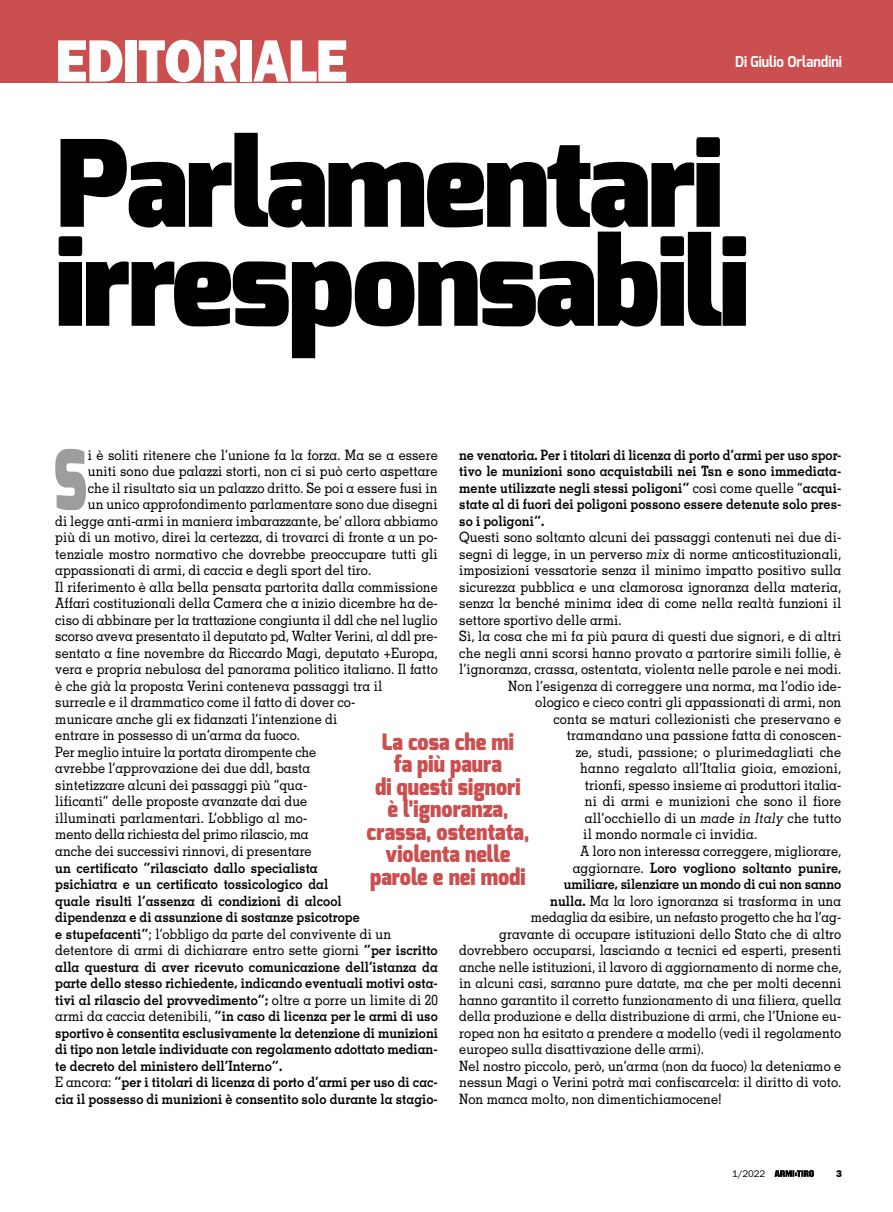
<style>
.page{position:relative;width:893px;height:1212px;background:#fff}
.page>*{position:absolute;margin:0;border:0;box-sizing:border-box;transform-origin:0 0}
.t1{font:900 120px/99px "Exo";letter-spacing:-.03em;color:#000}
.t2{font:900 81.9px "Exo";color:#9d9d9c;scale:.7 1}
.t3{font:60px "ITC Franklin Gothic Std Hvy";letter-spacing:-.02em;color:#fff;scale:.9 1}
.t4{font:900 22.5px/22.5px "Exo";color:#ca4f4e;text-align:center;scale:.9 1}
.t5{font:700 15px "Exo";color:#fff;scale:.9 1}
.t6{font:500 14.25px "Memphis";color:#000;scale:.9 1}
.t7{font:700 14.25px/16.5px "Memphis";color:#000;scale:.9 1}
.t8{font:500 14.25px "Memphis";letter-spacing:-.02em;color:#000;scale:.9 1}
.t9{font:9.75px "ITC Franklin Gothic Std";color:#000}
.t10{font:9.75px "ITC Franklin Gothic Std Hvy";color:#000}
.s1{font-weight:500}
.s2{font-style:italic}
.s3{font-weight:700}
</style>
<div class="page">
<div style="left:0;top:0;width:893px;height:83px;background:#ca4f4e"></div>
<svg style="left:774px;top:1170px;width:40px;height:7px"></svg>
<h3 class="t3" style="left:55px;top:26px;width:327px">EDITORIALE</h3>
<p class="t5" style="left:735px;top:52px;width:120px">Di Giulio Orlandini</p>
<h1 class="t1" style="left:55px;top:136px;width:696px">Parlamentari irresponsabili</h1>
<h2 class="t2" style="left:53px;top:427px;width:50px">S</h2>
<p class="t6" style="left:88px;top:446px;width:390px">i è soliti ritenere che l’unione fa la forza. Ma se a essere</p>
<p class="t7" style="left:459px;top:446px;width:426px;text-align:justify">ne venatoria. Per i titolari di licenza di porto d’armi per uso spor&shy;tivo le munizioni sono acquistabili nei Tsn e sono immediata&shy;mente utilizzate negli stessi poligoni” <span class="s1">così come quelle “</span>acqui&shy;state al di fuori dei poligoni possono essere detenute solo pres&shy;so i poligoni”.</p>
<p class="t6" style="left:459px;top:529px;width:426px">Questi sono soltanto alcuni dei passaggi contenuti nei due di-</p>
<p class="t6" style="left:459px;top:545px;width:426px">segni di legge, in un perverso <span class="s2">mix</span> di norme anticostituzionali,</p>
<p class="t6" style="left:459px;top:562px;width:426px">imposizioni vessatorie senza il minimo impatto positivo sulla</p>
<p class="t6" style="left:459px;top:578px;width:426px">sicurezza pubblica e una clamorosa ignoranza della materia,</p>
<p class="t6" style="left:459px;top:595px;width:426px">senza la benché minima idea di come nella realtà funzioni il</p>
<p class="t6" style="left:459px;top:611px;width:182px">settore sportivo delle armi.</p>
<p class="t6" style="left:459px;top:628px;width:426px">Sì, la cosa che mi fa più paura di questi due signori, e di altri</p>
<p class="t6" style="left:459px;top:644px;width:426px">che negli anni scorsi hanno provato a partorire simili follie, è</p>
<p class="t6" style="left:459px;top:661px;width:426px">l’ignoranza, crassa, ostentata, violenta nelle parole e nei modi.</p>
<p class="t6" style="left:508px;top:677px;width:371px">Non l’esigenza di correggere una norma, ma l’odio ide-</p>
<p class="t6" style="left:535px;top:694px;width:342px">ologico e cieco contri gli appassionati di armi, non</p>
<p class="t6" style="left:553px;top:710px;width:322px">conta se maturi collezionisti che preservano e</p>
<p class="t6" style="left:567px;top:727px;width:306px">tramandano una passione fatta di conoscen-</p>
<p class="t6" style="left:576px;top:743px;width:297px">ze, studi, passione; o plurimedagliati che</p>
<p class="t6" style="left:580px;top:760px;width:292px">hanno regalato all’Italia gioia, emozioni,</p>
<p class="t6" style="left:585px;top:776px;width:286px">trionfi, spesso insieme ai produttori italia-</p>
<p class="t6" style="left:585px;top:793px;width:287px">ni di armi e munizioni che sono il fiore</p>
<p class="t6" style="left:585px;top:809px;width:287px">all’occhiello di un <span class="s2">made in Italy</span> che tutto</p>
<p class="t6" style="left:583px;top:826px;width:195px">il mondo normale ci invidia.</p>
<p class="t6" style="left:580px;top:842px;width:292px">A loro non interessa correggere, migliorare,</p>
<p class="t7" style="left:573px;top:859px;width:300px"><span class="s1">aggiornare.</span> Loro vogliono soltanto punire,</p>
<p class="t7" style="left:564px;top:875px;width:310px">umiliare, silenziare un mondo di cui non sanno</p>
<p class="t6" style="left:550px;top:892px;width:325px"><span class="s3">nulla.</span> Ma la loro ignoranza si trasforma in una</p>
<p class="t6" style="left:531px;top:908px;width:347px">medaglia da esibire, un nefasto progetto che ha l’ag-</p>
<p class="t6" style="left:499px;top:925px;width:382px">gravante di occupare istituzioni dello Stato che di altro</p>
<p class="t6" style="left:459px;top:941px;width:426px">dovrebbero occuparsi, lasciando a tecnici ed esperti, presenti</p>
<p class="t6" style="left:459px;top:958px;width:426px">anche nelle istituzioni, il lavoro di aggiornamento di norme che,</p>
<p class="t6" style="left:459px;top:974px;width:426px">in alcuni casi, saranno pure datate, ma che per molti decenni</p>
<p class="t6" style="left:459px;top:991px;width:426px">hanno garantito il corretto funzionamento di una filiera, quella</p>
<p class="t6" style="left:459px;top:1007px;width:426px">della produzione e della distribuzione di armi, che l’Unione eu-</p>
<p class="t6" style="left:459px;top:1024px;width:426px">ropea non ha esitato a prendere a modello (vedi il regolamento</p>
<p class="t6" style="left:459px;top:1040px;width:273px">europeo sulla disattivazione delle armi).</p>
<p class="t6" style="left:459px;top:1057px;width:426px">Nel nostro piccolo, però, un’arma (non da fuoco) la deteniamo e</p>
<p class="t6" style="left:459px;top:1073px;width:426px">nessun Magi o Verini potrà mai confiscarcela: il diritto di voto.</p>
<p class="t6" style="left:459px;top:1090px;width:293px">Non manca molto, non dimentichiamocene!</p>
<p class="t6" style="left:88px;top:463px;width:390px">uniti sono due palazzi storti, non ci si può certo aspettare</p>
<p class="t6" style="left:88px;top:479px;width:390px">che il risultato sia un palazzo dritto. Se poi a essere fusi in</p>
<p class="t6" style="left:88px;top:496px;width:390px">un unico approfondimento parlamentare sono due disegni</p>
<p class="t6" style="left:55px;top:512px;width:427px">di legge anti-armi in maniera imbarazzante, be’ allora abbiamo</p>
<p class="t6" style="left:55px;top:529px;width:427px">più di un motivo, direi la certezza, di trovarci di fronte a un po-</p>
<p class="t6" style="left:55px;top:545px;width:426px">tenziale mostro normativo che dovrebbe preoccupare tutti gli</p>
<p class="t6" style="left:55px;top:562px;width:353px">appassionati di armi, di caccia e degli sport del tiro.</p>
<p class="t6" style="left:55px;top:578px;width:427px">Il riferimento è alla bella pensata partorita dalla commissione</p>
<p class="t6" style="left:55px;top:595px;width:427px">Affari costituzionali della Camera che a inizio dicembre ha de-</p>
<p class="t6" style="left:55px;top:611px;width:426px">ciso di abbinare per la trattazione congiunta il ddl che nel luglio</p>
<p class="t6" style="left:55px;top:628px;width:427px">scorso aveva presentato il deputato pd, Walter Verini, al ddl pre-</p>
<p class="t6" style="left:55px;top:644px;width:427px">sentato a fine novembre da Riccardo Magi, deputato +Europa,</p>
<p class="t6" style="left:55px;top:661px;width:426px">vera e propria nebulosa del panorama politico italiano. Il fatto</p>
<p class="t6" style="left:55px;top:677px;width:365px">è che già la proposta Verini conteneva passaggi tra il</p>
<p class="t6" style="left:55px;top:694px;width:335px">surreale e il drammatico come il fatto di dover co-</p>
<p class="t6" style="left:55px;top:710px;width:315px">municare anche gli ex fidanzati l’intenzione di</p>
<p class="t6" style="left:55px;top:727px;width:273px">entrare in possesso di un’arma da fuoco.</p>
<p class="t6" style="left:55px;top:743px;width:292px">Per meglio intuire la portata dirompente che</p>
<p class="t6" style="left:55px;top:760px;width:285px">avrebbe l’approvazione dei due ddl, basta</p>
<p class="t6" style="left:55px;top:776px;width:282px">sintetizzare alcuni dei passaggi più “qua-</p>
<p class="t6" style="left:55px;top:793px;width:282px">lificanti” delle proposte avanzate dai due</p>
<p class="t6" style="left:55px;top:809px;width:282px">illuminati parlamentari. L’obbligo al mo-</p>
<p class="t8" style="left:55px;top:826px;width:283px">mento della richiesta del primo rilascio, ma</p>
<p class="t6" style="left:55px;top:842px;width:286px">anche dei successivi rinnovi, di presentare</p>
<p class="t7" style="left:55px;top:859px;width:427px">un certificato “rilasciato dallo specialista<br>psichiatra e un certificato tossicologico dal<br>quale risulti l’assenza di condizioni di alcool<br>dipendenza e di assunzione di sostanze psicotrope<br>e stupefacenti”<span class="s1">; l’obbligo da parte del convivente di un detentore di armi di dichiarare entro sette giorni</span> “per iscritto alla questura di aver ricevuto comunicazione dell’istanza da parte dello stesso richiedente, indicando eventuali motivi osta&shy;tivi al rilascio del provvedimento”; <span class="s1">oltre a porre un limite di 20 armi da caccia detenibili,</span> “in caso di licenza per le armi di uso sportivo è consentita esclusivamente la detenzione di munizioni di tipo non letale individuate con regolamento adottato median&shy;te decreto del ministero dell’Interno”.<br><span class="s1">E ancora:</span> “per i titolari di licenza di porto d’armi per uso di cac&shy;cia il possesso di munizioni è consentito solo durante la stagio-</p>
<h3 class="t4" style="left:366px;top:731px;width:182px">La cosa che mi<br>fa più paura<br>di questi signori<br>è l’ignoranza, crassa, ostentata, violenta nelle parole e nei modi</h3>
<p class="t9" style="left:732px;top:1168px;width:35px">1/2022</p>
<p class="t10" style="left:836px;top:1168px;width:7px">3</p>
</div>
